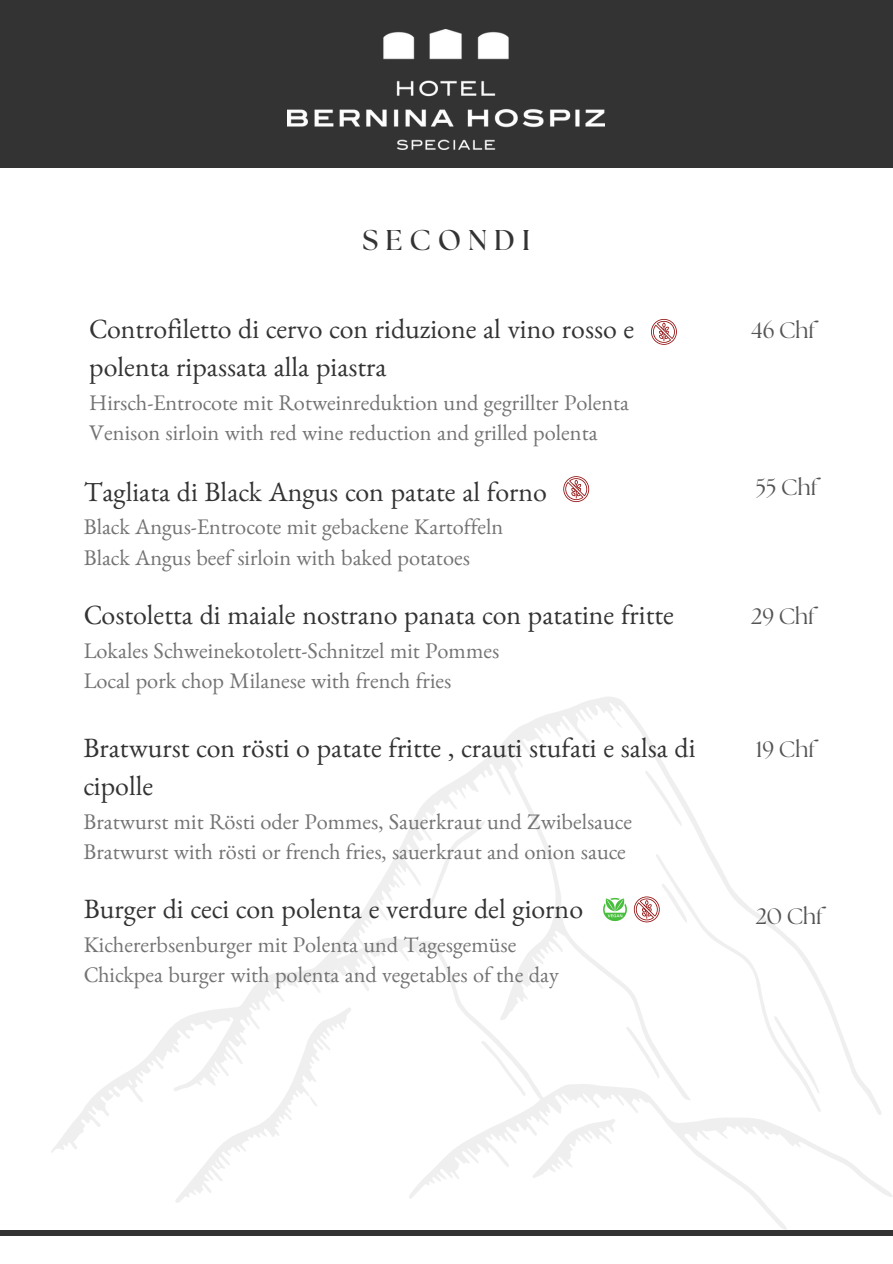
<style>
.page{position:relative;width:893px;height:1264px;background:#fff}
.page>*{position:absolute;margin:0;border:0;box-sizing:border-box;transform-origin:0 0}
.t1{font:700 28.5px "The Seasons";letter-spacing:.245em;color:#343333}
.t2{font:27.9px/38.2px "Benne";color:#343333}
.t3{font:22.35px "Benne";color:#737373}
.t4{font:22.35px "The Seasons";color:#545454}
</style>
<div class="page">
<div style="left:0;top:0;width:892px;height:168px;background:#343333"></div>
<svg style="left:51px;top:697px;width:841px;height:532px"></svg>
<svg style="left:532px;top:1118px;width:83px;height:60px"></svg>
<svg style="left:424px;top:821px;width:61px;height:92px"></svg>
<svg style="left:481px;top:1040px;width:46px;height:55px"></svg>
<svg style="left:645px;top:770px;width:37px;height:56px"></svg>
<svg style="left:175px;top:1007px;width:176px;height:196px"></svg>
<svg style="left:393px;top:879px;width:7px;height:9px"></svg>
<svg style="left:615px;top:720px;width:8px;height:8px"></svg>
<svg style="left:764px;top:1134px;width:5px;height:5px"></svg>
<div style="left:0;top:1230px;width:892px;height:5px;background:#343333"></div>
<img style="left:287px;top:29px;width:317px;height:121px">
<svg style="left:563px;top:476px;width:26px;height:26px"></svg>
<svg style="left:651px;top:319px;width:25px;height:26px"></svg>
<svg style="left:626px;top:853px;width:195px;height:259px"></svg>
<img style="left:597px;top:892px;width:35px;height:34px">
<p class="t1" style="left:362px;top:227px;width:169px">SECONDI</p>
<p class="t2" style="left:89px;top:315px;width:546px">Controfiletto di cervo con riduzione al vino rosso e polenta ripassata alla piastra</p>
<p class="t3" style="left:89px;top:395px;width:541px">Hirsch-Entrocote mit Rotweinreduktion und gegrillter Polenta</p>
<p class="t3" style="left:89px;top:426px;width:510px">Venison sirloin with red wine reduction and grilled polenta</p>
<p class="t2" style="left:84px;top:478px;width:464px">Tagliata di Black Angus con patate al forno</p>
<p class="t3" style="left:84px;top:520px;width:421px">Black Angus-Entrocote mit gebackene Kartoffeln</p>
<p class="t3" style="left:84px;top:550px;width:387px">Black Angus beef sirloin with baked potatoes</p>
<p class="t2" style="left:84px;top:601px;width:591px">Costoletta di maiale nostrano panata con patatine fritte</p>
<p class="t3" style="left:84px;top:643px;width:417px">Lokales Schweinekotolett-Schnitzel mit Pommes</p>
<p class="t3" style="left:84px;top:674px;width:369px">Local pork chop Milanese with french fries</p>
<p class="t2" style="left:83px;top:733px;width:613px">Bratwurst con rösti o patate fritte , crauti stufati e salsa di cipolle</p>
<p class="t3" style="left:83px;top:814px;width:550px">Bratwurst mit Rösti oder Pommes, Sauerkraut und Zwibelsauce</p>
<p class="t3" style="left:83px;top:844px;width:544px">Bratwurst with rösti or french fries, sauerkraut and onion sauce</p>
<p class="t2" style="left:84px;top:895px;width:501px">Burger di ceci con polenta e verdure del giorno</p>
<p class="t3" style="left:84px;top:937px;width:434px">Kichererbsenburger mit Polenta und Tagesgemüse</p>
<p class="t3" style="left:84px;top:968px;width:476px">Chickpea burger with polenta and vegetables of the day</p>
<p class="t4" style="left:751px;top:320px;width:66px">46 Chf</p>
<p class="t4" style="left:755px;top:477px;width:63px">55 Chf</p>
<p class="t4" style="left:751px;top:606px;width:65px">29 Chf</p>
<p class="t4" style="left:755px;top:739px;width:61px">19 Chf</p>
<p class="t4" style="left:755px;top:906px;width:69px">20 Chf</p>
</div>
